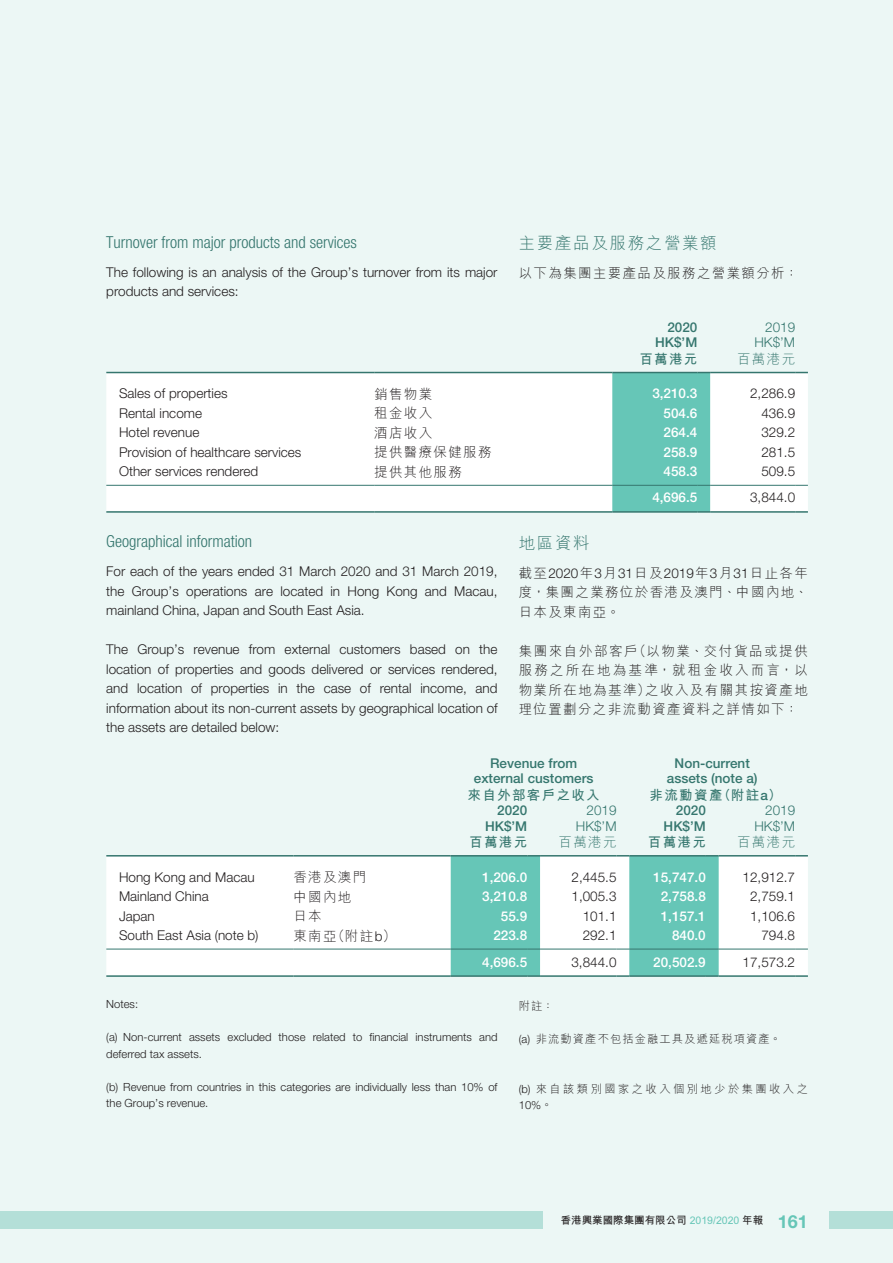
<style>
.page{position:relative;width:893px;height:1263px;background:#ecf7f5}
.page>*{position:absolute;margin:0;border:0;box-sizing:border-box;transform-origin:0 0}
.t1{font:300 condensed 16.5px "Helvetica Neue LT Std";color:#35766e}
.t2{font:300 16.5px "M Hei HK";letter-spacing:.1em;color:#35766e}
.t3{font:300 13.5px/19.5px "Helvetica Neue LT Std";color:#231f20;text-align:justify}
.t4{font:300 13.5px/19.5px "M Hei HK";letter-spacing:.1em;color:#231f20}
.t5{font:500 13.5px "Helvetica Neue LT Std";color:#fff}
.t6{font:500 13.5px/15.8px "Helvetica Neue LT Std";color:#35766e;text-align:center}
.t7{font:700 13.5px "M Hei HK";letter-spacing:.1em;color:#35766e}
.t8{font:300 13.5px "Helvetica Neue LT Std";color:#35766e}
.t9{font:300 13.5px "M Hei HK";letter-spacing:.1em;color:#35766e}
.t10{font:300 11.25px/16.5px "Helvetica Neue LT Std";color:#231f20}
.t11{font:300 11.25px "M Hei HK";letter-spacing:.1em;color:#231f20}
.t12{font:300 11.25px "M Hei HK";letter-spacing:.22em;color:#231f20}
.t13{font:300 11.25px "M Hei HK";letter-spacing:.16em;color:#231f20}
.t14{font:700 10.5px "M Hei HK";color:#231f20}
.s1{font-family:"Helvetica Neue LT Std";font-weight:500}
.s2{font-family:"Helvetica Neue LT Std"}
.s3{font-family:"M Hei HK"}
.s4{color:#66c6b7}
.s5{font-family:"Helvetica Neue LT Std";font-size:18px;color:#66c6b7}
</style>
<div class="page">
<div style="left:829px;top:1212px;width:64px;height:17px;background:#b4dfd8"></div>
<div style="left:0;top:1212px;width:543px;height:17px;background:#b4dfd8"></div>
<div style="left:106px;top:373px;width:702px;height:138px;background:#fff"></div>
<hr style="left:106px;top:372px;width:268px;height:1px;background:#35766e">
<hr style="left:374px;top:372px;width:238px;height:1px;background:#35766e">
<hr style="left:710px;top:372px;width:85px;height:1px;background:#35766e">
<svg style="left:795px;top:372px;width:13px;height:1px"></svg>
<hr style="left:106px;top:485px;width:268px;height:1px;background:#35766e">
<hr style="left:374px;top:485px;width:238px;height:1px;background:#35766e">
<hr style="left:710px;top:485px;width:85px;height:1px;background:#35766e">
<svg style="left:795px;top:485px;width:13px;height:1px"></svg>
<hr style="left:106px;top:511px;width:268px;height:2px;background:#35766e">
<hr style="left:374px;top:511px;width:238px;height:2px;background:#35766e">
<div style="left:612px;top:372px;width:98px;height:141px;background:#66c6b7"></div>
<hr style="left:710px;top:511px;width:85px;height:2px;background:#35766e">
<svg style="left:795px;top:511px;width:13px;height:2px"></svg>
<div style="left:106px;top:856px;width:702px;height:119px;background:#fff"></div>
<hr style="left:106px;top:855px;width:187px;height:1px;background:#35766e">
<hr style="left:293px;top:855px;width:158px;height:1px;background:#35766e">
<hr style="left:719px;top:855px;width:76px;height:1px;background:#35766e">
<svg style="left:795px;top:855px;width:13px;height:1px"></svg>
<hr style="left:106px;top:949px;width:187px;height:1px;background:#35766e">
<hr style="left:293px;top:949px;width:158px;height:1px;background:#35766e">
<hr style="left:719px;top:949px;width:76px;height:1px;background:#35766e">
<svg style="left:795px;top:949px;width:13px;height:1px"></svg>
<hr style="left:106px;top:975px;width:187px;height:2px;background:#35766e">
<hr style="left:293px;top:975px;width:158px;height:2px;background:#35766e">
<svg style="left:451px;top:855px;width:268px;height:122px;background:#95d5cb"></svg>
<hr style="left:719px;top:975px;width:76px;height:2px;background:#35766e">
<svg style="left:795px;top:975px;width:13px;height:2px"></svg>
<p class="t1" style="left:106px;top:232px;width:252px">Turnover from major products and services</p>
<p class="t3" style="left:106px;top:262px;width:393px">The following is an analysis of the Group’s turnover from its major products and services:</p>
<p class="t2" style="left:519px;top:234px;width:199px">主要產品及服務之營業額</p>
<p class="t4" style="left:519px;top:263px;width:281px">以下為集團主要產品及服務之營業額分析：</p>
<p class="t6" style="left:667px;top:319px;width:32px">2020</p>
<p class="t8" style="left:765px;top:318px;width:32px">2019</p>
<p class="t6" style="left:655px;top:334px;width:44px">HK$’M</p>
<p class="t8" style="left:754px;top:334px;width:42px">HK$’M</p>
<p class="t7" style="left:639px;top:349px;width:60px">百萬港元</p>
<p class="t9" style="left:737px;top:352px;width:60px">百萬港元</p>
<p class="t3" style="left:119px;top:383px;width:110px">Sales of properties</p>
<p class="t4" style="left:374px;top:384px;width:60px">銷售物業</p>
<p class="t5" style="left:652px;top:385px;width:47px">3,210.3</p>
<p class="t3" style="left:750px;top:383px;width:47px">2,286.9</p>
<p class="t3" style="left:119px;top:403px;width:85px">Rental income</p>
<p class="t4" style="left:374px;top:403px;width:60px">租金收入</p>
<p class="t5" style="left:664px;top:405px;width:35px">504.6</p>
<p class="t3" style="left:761px;top:403px;width:35px">436.9</p>
<p class="t3" style="left:119px;top:422px;width:82px">Hotel revenue</p>
<p class="t4" style="left:374px;top:423px;width:60px">酒店收入</p>
<p class="t5" style="left:664px;top:424px;width:35px">264.4</p>
<p class="t3" style="left:761px;top:422px;width:35px">329.2</p>
<p class="t3" style="left:119px;top:442px;width:184px">Provision of healthcare services</p>
<p class="t4" style="left:374px;top:442px;width:119px">提供醫療保健服務</p>
<p class="t5" style="left:664px;top:444px;width:35px">258.9</p>
<p class="t3" style="left:761px;top:442px;width:35px">281.5</p>
<p class="t3" style="left:119px;top:461px;width:141px">Other services rendered</p>
<p class="t4" style="left:374px;top:462px;width:89px">提供其他服務</p>
<p class="t5" style="left:664px;top:463px;width:35px">458.3</p>
<p class="t3" style="left:761px;top:461px;width:35px">509.5</p>
<p class="t5" style="left:652px;top:490px;width:47px">4,696.5</p>
<p class="t3" style="left:750px;top:488px;width:47px">3,844.0</p>
<p class="t1" style="left:106px;top:532px;width:147px">Geographical information</p>
<p class="t3" style="left:106px;top:561px;width:393px">For each of the years ended 31 March 2020 and 31 March 2019, the Group’s operations are located in Hong Kong and Macau, mainland China, Japan and South East Asia.</p>
<p class="t3" style="left:106px;top:639px;width:393px">The Group’s revenue from external customers based on the location of properties and goods delivered or services rendered, and location of properties in the case of rental income, and information about its non-current assets by geographical location of the assets are detailed below:</p>
<p class="t6" style="left:474px;top:755px;width:121px">Revenue from external customers</p>
<p class="t6" style="left:667px;top:755px;width:92px">Non-current assets (note a)</p>
<p class="t7" style="left:467px;top:785px;width:134px">來自外部客戶之收入</p>
<p class="t7" style="left:650px;top:785px;width:134px">非流動資產（附註<span class="s1">a</span>）</p>
<p class="t6" style="left:497px;top:802px;width:32px">2020</p>
<p class="t8" style="left:587px;top:802px;width:32px">2019</p>
<p class="t6" style="left:676px;top:802px;width:32px">2020</p>
<p class="t8" style="left:765px;top:802px;width:32px">2019</p>
<p class="t6" style="left:485px;top:818px;width:44px">HK$’M</p>
<p class="t8" style="left:576px;top:817px;width:42px">HK$’M</p>
<p class="t6" style="left:664px;top:818px;width:44px">HK$’M</p>
<p class="t8" style="left:754px;top:817px;width:42px">HK$’M</p>
<p class="t7" style="left:469px;top:832px;width:60px">百萬港元</p>
<p class="t9" style="left:558px;top:835px;width:60px">百萬港元</p>
<p class="t7" style="left:648px;top:832px;width:60px">百萬港元</p>
<p class="t9" style="left:737px;top:835px;width:60px">百萬港元</p>
<p class="t3" style="left:119px;top:867px;width:137px">Hong Kong and Macau</p>
<p class="t4" style="left:293px;top:867px;width:74px">香港及澳門</p>
<p class="t5" style="left:482px;top:869px;width:47px">1,206.0</p>
<p class="t3" style="left:571px;top:867px;width:47px">2,445.5</p>
<p class="t5" style="left:653px;top:869px;width:54px">15,747.0</p>
<p class="t3" style="left:743px;top:867px;width:54px">12,912.7</p>
<p class="t3" style="left:119px;top:886px;width:91px">Mainland China</p>
<p class="t4" style="left:293px;top:887px;width:60px">中國內地</p>
<p class="t5" style="left:482px;top:888px;width:47px">3,210.8</p>
<p class="t3" style="left:571px;top:886px;width:47px">1,005.3</p>
<p class="t5" style="left:661px;top:888px;width:47px">2,758.8</p>
<p class="t3" style="left:750px;top:886px;width:47px">2,759.1</p>
<p class="t3" style="left:119px;top:906px;width:37px">Japan</p>
<p class="t4" style="left:293px;top:906px;width:30px">日本</p>
<p class="t5" style="left:501px;top:908px;width:28px">55.9</p>
<p class="t3" style="left:583px;top:906px;width:35px">101.1</p>
<p class="t5" style="left:661px;top:908px;width:47px">1,157.1</p>
<p class="t3" style="left:750px;top:906px;width:47px">1,106.6</p>
<p class="t3" style="left:119px;top:925px;width:141px">South East Asia (note b)</p>
<p class="t4" style="left:293px;top:926px;width:104px">東南亞（附註<span class="s2">b</span>）</p>
<p class="t5" style="left:493px;top:927px;width:35px">223.8</p>
<p class="t3" style="left:583px;top:925px;width:35px">292.1</p>
<p class="t5" style="left:672px;top:927px;width:35px">840.0</p>
<p class="t3" style="left:761px;top:925px;width:35px">794.8</p>
<p class="t5" style="left:482px;top:954px;width:47px">4,696.5</p>
<p class="t3" style="left:571px;top:952px;width:47px">3,844.0</p>
<p class="t5" style="left:653px;top:954px;width:54px">20,502.9</p>
<p class="t3" style="left:743px;top:952px;width:54px">17,573.2</p>
<p class="t10" style="left:106px;top:996px;width:33px">Notes:</p>
<p class="t10" style="left:106px;top:1029px;width:393px">(a) Non-current assets excluded those related to financial instruments and deferred tax assets.</p>
<p class="t10" style="left:106px;top:1078px;width:393px">(b) Revenue from countries in this categories are individually less than 10% of the Group’s revenue.</p>
<p class="t2" style="left:519px;top:534px;width:72px">地區資料</p>
<p class="t3" style="left:519px;top:563px;width:291px"><span class="s3">截至</span>2020<span class="s3">年</span>3<span class="s3">月</span>31<span class="s3">日及</span>2019<span class="s3">年</span>3<span class="s3">月</span>31<span class="s3">日止各年</span></p>
<p class="t4" style="left:519px;top:582px;width:291px">度，集團之業務位於香港及澳門、中國內地、日本及東南亞。</p>
<p class="t4" style="left:519px;top:641px;width:291px;text-align:justify">集團來自外部客戶（以物業、交付貨品或提供服務之所在地為基準，就租金收入而言，以物業所在地為基準）之收入及有關其按資產地理位置劃分之非流動資產資料之詳情如下：</p>
<p class="t13" style="left:519px;top:1000px;width:36px">附註：</p>
<p class="t11" style="left:519px;top:1033px;width:264px"><span class="s2">(a)</span> 非流動資產不包括金融工具及遞延稅項資產。</p>
<p class="t12" style="left:519px;top:1083px;width:291px"><span class="s2">(b)</span> 來自該類別國家之收入個別地少於集團收入之</p>
<p class="t10" style="left:519px;top:1097px;width:35px">10%<span class="s3">。</span></p>
<p class="t14" style="left:561px;top:1213px;width:249px">香港興業國際集團有限公司 <span class="s4">2019/2020</span> 年報 <span class="s5">161</span></p>
</div>
